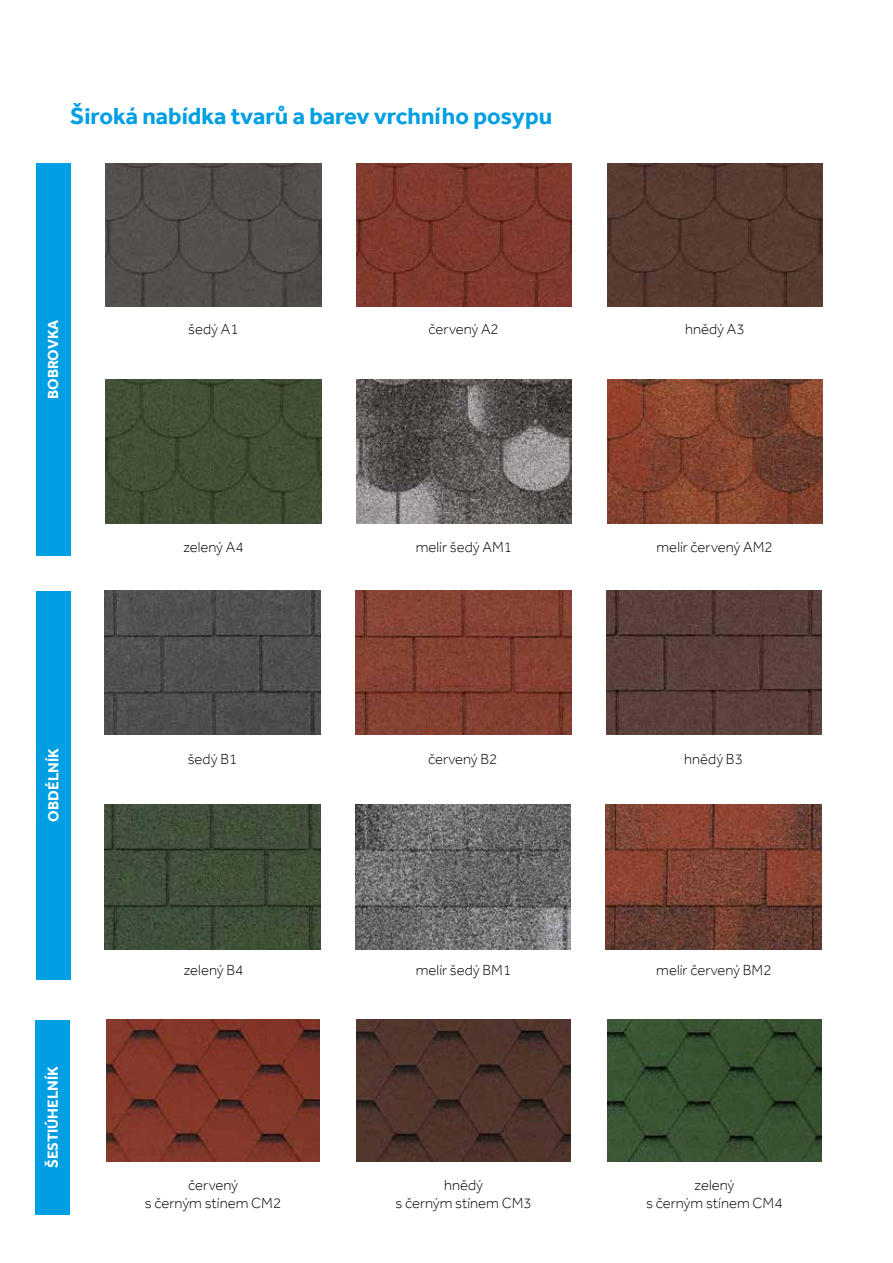
<style>
.page{position:relative;width:893px;height:1263px;background:#fff}
.page>*{position:absolute;margin:0;border:0;box-sizing:border-box;transform-origin:0 0}
.t1{font:700 24px "Effra";color:#009fe3}
.t2{font:300 15px/18px "Effra";color:#000;text-align:center}
.t3{font:700 15px "Effra";color:#fff}
</style>
<div class="page">
<div style="left:36px;top:163px;width:34px;height:393px;background:#009fe3"></div>
<img style="left:106px;top:163px;width:215px;height:143px">
<img style="left:356px;top:163px;width:215px;height:143px">
<img style="left:607px;top:163px;width:216px;height:143px">
<img style="left:106px;top:379px;width:215px;height:144px">
<img style="left:357px;top:379px;width:215px;height:144px">
<img style="left:607px;top:379px;width:215px;height:144px">
<div style="left:36px;top:590px;width:35px;height:389px;background:#009fe3"></div>
<img style="left:105px;top:590px;width:216px;height:144px">
<img style="left:355px;top:590px;width:216px;height:144px">
<img style="left:606px;top:590px;width:216px;height:144px">
<img style="left:105px;top:804px;width:216px;height:145px">
<img style="left:355px;top:804px;width:216px;height:145px">
<img style="left:605px;top:804px;width:216px;height:145px">
<div style="left:36px;top:1020px;width:34px;height:194px;background:#009fe3"></div>
<img style="left:106px;top:1020px;width:214px;height:141px">
<img style="left:357px;top:1020px;width:213px;height:141px">
<img style="left:607px;top:1020px;width:214px;height:141px">
<h1 class="t1" style="left:70px;top:102px;width:483px">Široká nabídka tvarů a barev vrchního posypu</h1>
<p class="t3" style="left:44px;top:399px;width:81px;rotate:-90deg">BOBROVKA</p>
<p class="t2" style="left:188px;top:319px;width:52px">šedý A1</p>
<p class="t2" style="left:428px;top:319px;width:72px">červený A2</p>
<p class="t2" style="left:685px;top:319px;width:61px">hnědý A3</p>
<p class="t2" style="left:183px;top:537px;width:62px">zelený A4</p>
<p class="t2" style="left:416px;top:537px;width:98px">melír šedý AM1</p>
<p class="t2" style="left:657px;top:537px;width:118px">melír červený AM2</p>
<p class="t3" style="left:45px;top:822px;width:75px;rotate:-90deg">OBDÉLNÍK</p>
<p class="t2" style="left:188px;top:749px;width:51px">šedý B1</p>
<p class="t2" style="left:428px;top:749px;width:71px">červený B2</p>
<p class="t2" style="left:684px;top:749px;width:60px">hnědý B3</p>
<p class="t3" style="left:44px;top:1168px;width:104px;rotate:-90deg">ŠESTIÚHELNÍK</p>
<p class="t2" style="left:183px;top:961px;width:61px">zelený B4</p>
<p class="t2" style="left:416px;top:961px;width:97px">melír šedý BM1</p>
<p class="t2" style="left:656px;top:961px;width:117px">melír červený BM2</p>
<p class="t2" style="left:145px;top:1176px;width:138px">červený<br>s černým stínem CM2</p>
<p class="t2" style="left:395px;top:1176px;width:138px">hnědý<br>s černým stínem CM3</p>
<p class="t2" style="left:646px;top:1176px;width:138px">zelený<br>s černým stínem CM4</p>
</div>
